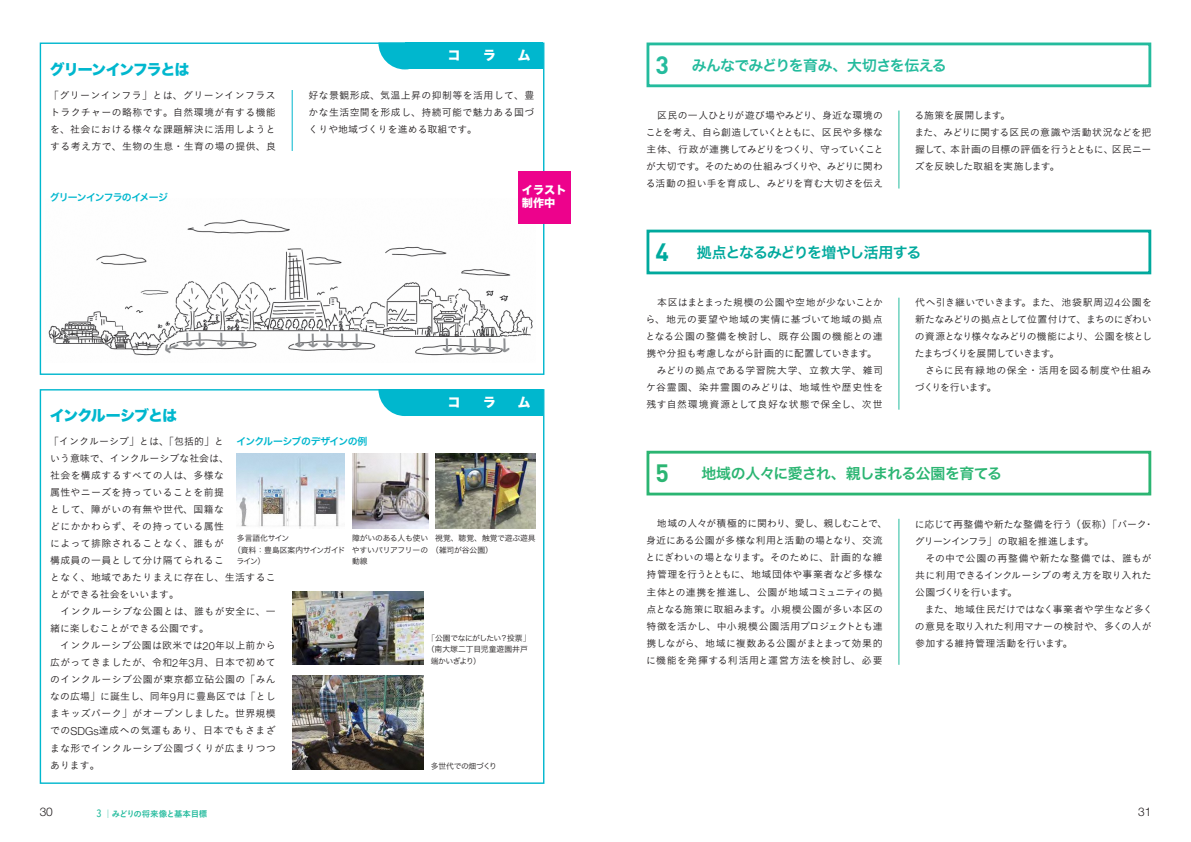
<style>
.page{position:relative;width:1191px;height:842px;background:#fff}
.page>*{position:absolute;margin:0;border:0;box-sizing:border-box;transform-origin:0 0}
.t1{font:700 24.8px "DIN";color:#24bb9d}
.t2{font:700 24.8px "DIN";color:#00a99d}
.t3{font:700 24.8px "DIN";color:#2bb572}
.t4{font:14.9px "Hiragino Sans Pr 6 N W6";letter-spacing:-.04em;color:#2bb572}
.t5{font:14.9px "Hira Kaku Std N W8";letter-spacing:-.065em;color:#00b7ce}
.t6{font:14.9px "Hiragino Sans Pr 6 N W6";letter-spacing:-.045em;color:#24bb9d}
.t7{font:14.9px "Hiragino Sans Pr 6 N W6";letter-spacing:-.065em;color:#00a99d}
.t8{font:12.8px "Hira Kaku Std N W8";color:#fff}
.t9{font:300 11.9px "Helvetica Neue LT Pro";color:#231f20}
.t10{font:11.2px/12.8px "Hira Kaku Std N W8";color:#fff}
.t11{font:9.9px/17px "Koburina Go Std W3";letter-spacing:.025em;color:#231f20;text-align:justify}
.t12{font:9.9px/17px "Koburina Go Std W3";letter-spacing:.005em;color:#231f20}
.t13{font:9.9px/17px "Koburina Go Std W3";letter-spacing:-.04em;color:#231f20}
.t14{font:9.9px/17px "Koburina Go Std W3";letter-spacing:-.015em;color:#231f20}
.t15{font:9.9px "Hiragino Sans Pr 6 N W6";letter-spacing:-.07em;color:#00b7ce}
.t16{font:8.5px "Koburina Go Std W6";letter-spacing:-.045em;color:#24bb9d}
.t17{font:7.8px/11.3px "Hiragino Sans Pr 6 N W3";letter-spacing:-.03em;color:#231f20}
.t18{font:7.8px "Hiragino Sans Pr 6 N W3";letter-spacing:-.06em;color:#231f20}
.t19{font:7.8px "Hiragino Sans Pr 6 N W3";letter-spacing:-.005em;color:#231f20}
.t20{font:7.8px "Hiragino Sans Pr 6 N W3";letter-spacing:.005em;color:#231f20}
.s1{font-family:"Ryumin Pro";font-weight:700}
.s2{font-family:"Helvetica Neue LT Pro";font-weight:300;font-size:11.1px}
.s3{font-family:"Ryumin Pro";font-weight:300}
.s4{font-family:"Avenir Next Condensed";font-weight:500;font-size:10.6px}
</style>
<div class="page">
<div style="left:40px;top:43px;width:504px;height:332px;background:#fff;border:1px solid #00b7ce"></div>
<div style="left:40px;top:389px;width:504px;height:395px;background:#fff;border:1px solid #00b7ce"></div>
<img style="left:48px;top:219px;width:485px;height:137px">
<div style="left:405px;top:43px;width:138px;height:26px;background:#00b7ce"></div>
<svg style="left:378px;top:43px;width:27px;height:26px"></svg>
<div style="left:405px;top:389px;width:138px;height:27px;background:#00b7ce"></div>
<svg style="left:378px;top:389px;width:27px;height:27px"></svg>
<div style="left:646px;top:43px;width:505px;height:44px;border:3px solid #24bb9d"></div>
<div style="left:646px;top:230px;width:505px;height:44px;border:3px solid #00a99d"></div>
<div style="left:646px;top:451px;width:505px;height:44px;border:3px solid #2bb572"></div>
<hr style="left:898px;top:111px;width:1px;height:78px;background:#24bb9d">
<hr style="left:898px;top:298px;width:1px;height:112px;background:#24bb9d">
<hr style="left:898px;top:519px;width:1px;height:146px;background:#24bb9d">
<img style="left:237px;top:454px;width:108px;height:75px">
<img style="left:352px;top:454px;width:76px;height:75px">
<img style="left:435px;top:454px;width:100px;height:75px">
<img style="left:292px;top:592px;width:131px;height:72px">
<img style="left:292px;top:676px;width:131px;height:94px">
<hr style="left:292px;top:90px;width:1px;height:61px;background:#00b7ce">
<div style="left:518px;top:172px;width:52px;height:52px;background:#ed028c"></div>
<h2 class="t5" style="left:50px;top:61px;width:141px">グリーンインフラとは</h2>
<p class="t11" style="left:49px;top:86px;width:228px"><span class="s1">「</span>グリーンインフラ<span class="s1">」</span>とは、グリーンインフラストラクチャーの略称です。自然環境が有する機能を、社会における様々な課題解決に活用しようとする考え方で、生物の生息・生育の場の提供、良</p>
<p class="t15" style="left:50px;top:188px;width:120px">グリーンインフラのイメージ</p>
<p class="t8" style="left:448px;top:48px;width:14px">コ</p>
<p class="t8" style="left:483px;top:48px;width:14px">ラ</p>
<p class="t8" style="left:518px;top:48px;width:14px">ム</p>
<p class="t11" style="left:308px;top:86px;width:227px">好な景観形成、気温上昇の抑制等を活用して、豊かな生活空間を形成し、持続可能で魅力ある国づくりや地域づくりを進める取組です。</p>
<p class="t10" style="left:522px;top:184px;width:46px">イラスト制作中</p>
<h2 class="t5" style="left:50px;top:407px;width:129px">インクルーシブとは</h2>
<p class="t8" style="left:448px;top:395px;width:14px">コ</p>
<p class="t8" style="left:483px;top:395px;width:14px">ラ</p>
<p class="t8" style="left:518px;top:395px;width:14px">ム</p>
<p class="t15" style="left:237px;top:433px;width:132px">インクルーシブのデザインの例</p>
<p class="t11" style="left:49px;top:433px;width:228px;text-align:left"><span class="s1">「</span>インクルーシブ<span class="s1">」</span>とは、<span class="s1">「</span>包括的<span class="s1">」</span>と<br>いう意味で、インクルーシブな社会は、<br>社会を構成するすべての人は、多様な<br>属性やニーズを持っていることを前提<br>として、障がいの有無や世代、国籍な<br>どにかかわらず、その持っている属性<br>によって排除されることなく、誰もが<br>構成員の一員として分け隔てられるこ<br>となく、地域であたりまえに存在し、生活することができる社会をいいます。<br>　インクルーシブな公園とは、誰もが安全に、一緒に楽しむことができる公園です。<br>　インクルーシブ公園は欧米では<span class="s2">20</span>年以上前から広がってきましたが、令和<span class="s2">2</span>年<span class="s2">3</span>月、日本で初めてのインクルーシブ公園が東京都立砧公園の<span class="s1">「</span>みんなの広場<span class="s1">」</span>に誕生し、同年<span class="s2">9</span>月に豊島区では<span class="s1">「</span>としまキッズパーク<span class="s1">」</span>がオープンしました。世界規模での<span class="s2">SDGs</span>達成への気運もあり、日本でもさまざまな形でインクルーシブ公園づくりが広まりつつあります。</p>
<p class="t17" style="left:237px;top:532px;width:54px">多言語化サイン</p>
<p class="t17" style="left:233px;top:544px;width:114px">（資料：豊島区案内サインガイド</p>
<p class="t17" style="left:236px;top:555px;width:30px">ライン）</p>
<p class="t19" style="left:435px;top:532px;width:102px">視覚、聴覚、触覚で遊ぶ遊具</p>
<p class="t17" style="left:352px;top:532px;width:143px">障がいのある人も使い<br>やすいバリアフリーの（雑司が谷公園）動線</p>
<p class="t18" style="left:427px;top:631px;width:105px"><span class="s3">「</span>公園でなにがしたい？投票<span class="s3">」</span></p>
<p class="t20" style="left:427px;top:642px;width:103px">（南大塚二丁目児童遊園井戸</p>
<p class="t17" style="left:431px;top:654px;width:52px">端かいぎより）</p>
<p class="t17" style="left:431px;top:760px;width:68px">多世代での畑づくり</p>
<h1 class="t1" style="left:655px;top:49px;width:15px">3</h1>
<h2 class="t6" style="left:692px;top:52px;width:256px">みんなでみどりを育み、大切さを伝える</h2>
<p class="t11" style="left:645px;top:107px;width:240px">　区民の一人ひとりが遊び場やみどり、身近な環境のことを考え、自ら創造していくとともに、区民や多様な主体、行政が連携してみどりをつくり、守っていくことが大切です。そのための仕組みづくりや、みどりに関わる活動の担い手を育成し、みどりを育む大切さを伝え</p>
<p class="t14" style="left:914px;top:107px;width:238px">る施策を展開します。<br>また、みどりに関する区民の意識や活動状況などを把握して、本計画の目標の評価を行うとともに、区民ニーズを反映した取組を実施します。</p>
<h1 class="t2" style="left:655px;top:236px;width:15px">4</h1>
<h2 class="t7" style="left:697px;top:239px;width:226px">拠点となるみどりを増やし活用する</h2>
<p class="t11" style="left:645px;top:294px;width:239px;text-align:left">　本区はまとまった規模の公園や空地が少ないことから、地元の要望や地域の実情に基づいて地域の拠点となる公園の整備を検討し、既存公園の機能との連携や分担も考慮しながら計画的に配置していきます。　みどりの拠点である学習院大学、立教大学、雑司ケ谷霊園、染井霊園のみどりは、地域性や歴史性を残す自然環境資源として良好な状態で保全し、次世</p>
<p class="t13" style="left:914px;top:294px;width:239px">代へ引き継いでいきます。また、池袋駅周辺<span class="s2">4</span>公園を新たなみどりの拠点として位置付けて、まちのにぎわいの資源となり様々なみどりの機能により、公園を核としたまちづくりを展開していきます。<br>　さらに民有緑地の保全・活用を図る制度や仕組みづくりを行います。</p>
<h1 class="t3" style="left:655px;top:457px;width:15px">5</h1>
<h2 class="t4" style="left:701px;top:460px;width:302px">地域の人々に愛され、親しまれる公園を育てる</h2>
<p class="t11" style="left:645px;top:515px;width:244px;text-align:left">　地域の人々が積極的に関わり、愛し、親しむことで、身近にある公園が多様な利用と活動の場となり、交流とにぎわいの場となります。そのために、計画的な維持管理を行うとともに、地域団体や事業者など多様な主体との連携を推進し、公園が地域コミュニティの拠点となる施策に取組みます。小規模公園が多い本区の特徴を活かし、中小規模公園活用プロジェクトとも連携しながら、地域に複数ある公園がまとまって効果的に機能を発揮する利活用と運営方法を検討し、必要</p>
<p class="t12" style="left:914px;top:515px;width:241px">に応じて再整備や新たな整備を行う（仮称）<span class="s1">「</span>パーク・グリーンインフラ<span class="s1">」</span>の取組を推進します。<br>　その中で公園の再整備や新たな整備では、誰もが共に利用できるインクルーシブの考え方を取り入れた公園づくりを行います。<br>　また、地域住民だけではなく事業者や学生など多くの意見を取り入れた利用マナーの検討や、多くの人が参加する維持管理活動を行います。</p>
<p class="t9" style="left:40px;top:805px;width:15px">30</p>
<p class="t16" style="left:96px;top:807px;width:112px"><span class="s4">3</span> │みどりの将来像と基本目標</p>
<p class="t9" style="left:1138px;top:805px;width:15px">31</p>
</div>
